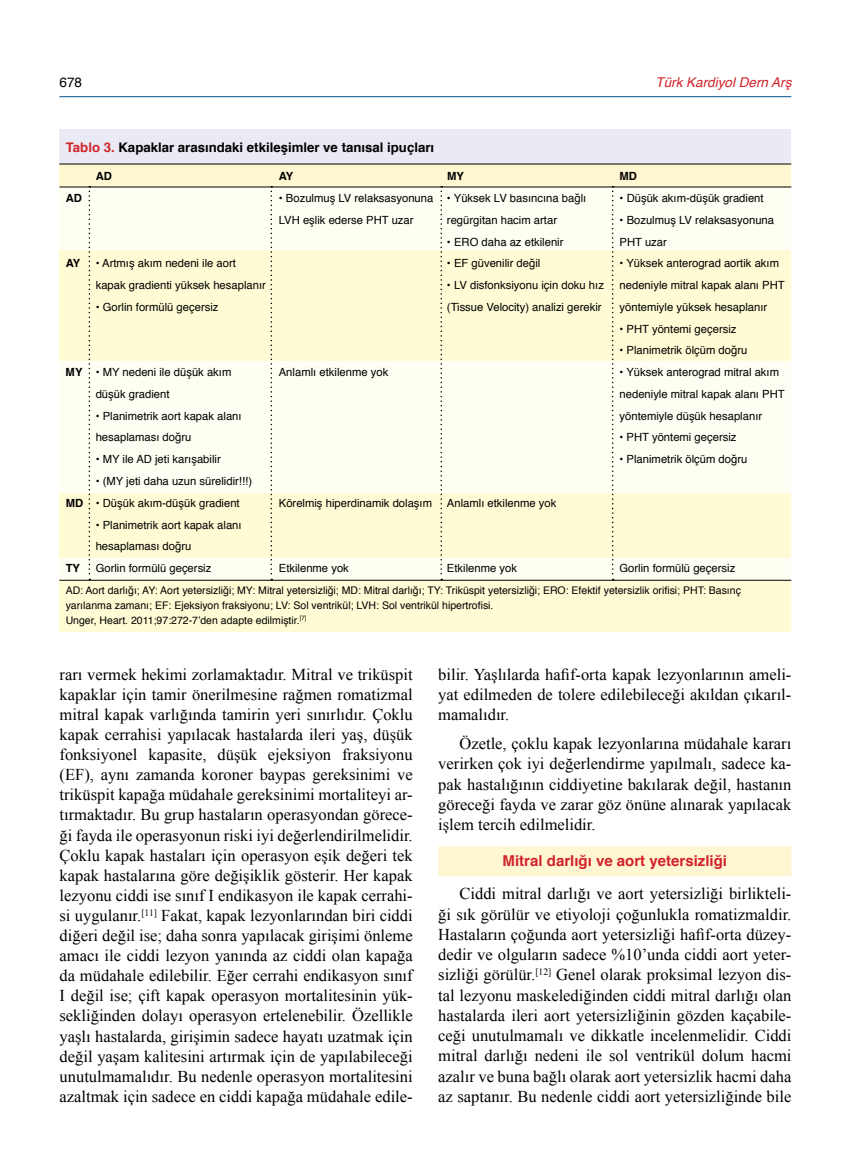
<style>
.page{position:relative;width:851px;height:1170px;background:#fff}
.page>*{position:absolute;margin:0;border:0;box-sizing:border-box;transform-origin:0 0}
.t1{font:16.5px/20.1px "Times New Roman";color:#000;text-align:justify}
.t2{font:700 15px "Helvetica";color:#d2232a}
.t3{font:italic 13.5px "Helvetica";color:#d2232a}
.t4{font:13.5px "Helvetica";color:#000}
.t5{font:700 13.2px "Helvetica";color:#000}
.t6{font:11.25px/21.8px "Helvetica";color:#000}
.t7{font:700 11.25px "Helvetica";color:#000}
.t8{font:10.5px/15px "Helvetica";color:#000}
.s1{color:#d2232a}
.s2{font-weight:700}
</style>
<div class="page">
<hr style="left:59px;top:96px;width:732px;height:1px;background:#00508a">
<div style="left:438px;top:846px;width:353px;height:30px;background:#fff6d2"></div>
<div style="left:59px;top:130px;width:732px;height:34px;background:#e9eaf3"></div>
<div style="left:59px;top:187px;width:732px;height:395px;background:#fffef2"></div>
<div style="left:59px;top:164px;width:732px;height:23px;background:#fff6d2"></div>
<div style="left:59px;top:250px;width:732px;height:110px;background:#fffcd5"></div>
<div style="left:59px;top:493px;width:732px;height:64px;background:#fffcd5"></div>
<div style="left:59px;top:580px;width:732px;height:52px;background:#fffcd5"></div>
<hr style="left:59px;top:164px;width:732px;height:1px;background:#000">
<hr style="left:59px;top:187px;width:732px;height:1px;background:#000">
<hr style="left:59px;top:580px;width:732px;height:1px;background:#000">
<svg style="left:89px;top:186px;width:1px;height:394px"></svg>
<svg style="left:270px;top:186px;width:2px;height:394px"></svg>
<svg style="left:440px;top:186px;width:2px;height:394px"></svg>
<svg style="left:611px;top:186px;width:2px;height:394px"></svg>
<p class="t4" style="left:60px;top:73px;width:24px">678</p>
<p class="t3" style="left:655px;top:71px;width:137px">Türk Kardiyol Dern Arş</p>
<p class="t5" style="left:66px;top:138px;width:370px"><span class="s1">Tablo 3.</span> Kapaklar arasındaki etkileşimler ve tanısal ipuçları</p>
<p class="t7" style="left:96px;top:169px;width:18px">AD</p>
<p class="t7" style="left:279px;top:169px;width:16px">AY</p>
<p class="t7" style="left:447px;top:169px;width:18px">MY</p>
<p class="t7" style="left:619px;top:169px;width:19px">MD</p>
<p class="t7" style="left:66px;top:190px;width:18px">AD</p>
<p class="t6" style="left:279px;top:188px;width:309px">• Bozulmuş LV relaksasyonuna • Yüksek LV basıncına bağlı</p>
<p class="t6" style="left:619px;top:188px;width:145px">• Düşük akım-düşük gradient</p>
<p class="t6" style="left:279px;top:210px;width:136px">LVH eşlik ederse PHT uzar</p>
<p class="t6" style="left:447px;top:210px;width:112px">regürgitan hacim artar</p>
<p class="t6" style="left:619px;top:210px;width:156px">• Bozulmuş LV relaksasyonuna</p>
<p class="t6" style="left:447px;top:231px;width:118px">• ERO daha az etkilenir</p>
<p class="t6" style="left:619px;top:231px;width:49px">PHT uzar</p>
<p class="t7" style="left:66px;top:256px;width:16px">AY</p>
<p class="t6" style="left:96px;top:253px;width:142px">• Artmış akım nedeni ile aort</p>
<p class="t6" style="left:447px;top:253px;width:95px">• EF güvenilir değil</p>
<p class="t6" style="left:619px;top:253px;width:161px">• Yüksek anterograd aortik akım</p>
<p class="t6" style="left:96px;top:275px;width:172px">kapak gradienti yüksek hesaplanır</p>
<p class="t6" style="left:447px;top:275px;width:158px">• LV disfonksiyonu için doku hız</p>
<p class="t6" style="left:619px;top:275px;width:167px">nedeniyle mitral kapak alanı PHT</p>
<p class="t6" style="left:96px;top:297px;width:124px">• Gorlin formülü geçersiz</p>
<p class="t6" style="left:447px;top:297px;width:156px">(Tissue Velocity) analizi gerekir</p>
<p class="t6" style="left:619px;top:297px;width:149px">yöntemiyle yüksek hesaplanır</p>
<p class="t6" style="left:619px;top:318px;width:118px">• PHT yöntemi geçersiz</p>
<p class="t6" style="left:619px;top:340px;width:129px">• Planimetrik ölçüm doğru</p>
<p class="t6" style="left:66px;top:362px;width:167px"><span class="s2">MY</span> • MY nedeni ile düşük akım</p>
<p class="t6" style="left:279px;top:362px;width:111px">Anlamlı etkilenme yok</p>
<p class="t6" style="left:619px;top:362px;width:161px">• Yüksek anterograd mitral akım</p>
<p class="t6" style="left:96px;top:384px;width:75px">düşük gradient</p>
<p class="t6" style="left:619px;top:384px;width:167px">nedeniyle mitral kapak alanı PHT</p>
<p class="t6" style="left:96px;top:405px;width:147px">• Planimetrik aort kapak alanı</p>
<p class="t6" style="left:619px;top:405px;width:144px">yöntemiyle düşük hesaplanır</p>
<p class="t6" style="left:96px;top:427px;width:97px">hesaplaması doğru</p>
<p class="t6" style="left:619px;top:427px;width:118px">• PHT yöntemi geçersiz</p>
<p class="t6" style="left:96px;top:449px;width:127px">• MY ile AD jeti karışabilir</p>
<p class="t6" style="left:619px;top:449px;width:129px">• Planimetrik ölçüm doğru</p>
<p class="t6" style="left:66px;top:471px;width:188px;text-indent:30px">• (MY jeti daha uzun sürelidir!!!)<br><span class="s2">MD</span> • Düşük akım-düşük gradient</p>
<p class="t6" style="left:279px;top:492px;width:155px">Körelmiş hiperdinamik dolaşım</p>
<p class="t6" style="left:447px;top:492px;width:111px">Anlamlı etkilenme yok</p>
<p class="t6" style="left:96px;top:514px;width:147px">• Planimetrik aort kapak alanı hesaplaması doğru</p>
<p class="t7" style="left:66px;top:560px;width:16px">TY</p>
<p class="t6" style="left:96px;top:558px;width:117px">Gorlin formülü geçersiz</p>
<p class="t6" style="left:279px;top:558px;width:72px">Etkilenme yok</p>
<p class="t6" style="left:447px;top:558px;width:72px">Etkilenme yok</p>
<p class="t6" style="left:619px;top:558px;width:117px">Gorlin formülü geçersiz</p>
<p class="t8" style="left:66px;top:583px;width:676px">AD: Aort darlığı; AY: Aort yetersizliği; MY: Mitral yetersizliği; MD: Mitral darlığı; TY: Triküspit yetersizliği; ERO: Efektif yetersizlik orifisi; PHT: Basınç yarılanma zamanı; EF: Ejeksiyon fraksiyonu; LV: Sol ventrikül; LVH: Sol ventrikül hipertrofisi.<br>Unger, Heart. 2011;97:272-7’den adapte edilmiştir.<sup>[7]</sup></p>
<p class="t1" style="left:60px;top:664px;width:354px">rarı vermek hekimi zorlamaktadır. Mitral ve triküspit kapaklar için tamir önerilmesine rağmen romatizmal mitral kapak varlığında tamirin yeri sınırlıdır. Çoklu kapak cerrahisi yapılacak hastalarda ileri yaş, düşük fonksiyonel kapasite, düşük ejeksiyon fraksiyonu (EF), aynı zamanda koroner baypas gereksinimi ve triküspit kapağa müdahale gereksinimi mortaliteyi ar&shy;tırmaktadır. Bu grup hastaların operasyondan görece&shy;ği fayda ile operasyonun riski iyi değerlendirilmelidir.<br>Çoklu kapak hastaları için operasyon eşik değeri tek kapak hastalarına göre değişiklik gösterir. Her kapak lezyonu ciddi ise sınıf I endikasyon ile kapak cerrahi&shy;si uygulanır.<sup>[11]</sup> Fakat, kapak lezyonlarından biri ciddi diğeri değil ise; daha sonra yapılacak girişimi önleme amacı ile ciddi lezyon yanında az ciddi olan kapağa da müdahale edilebilir. Eğer cerrahi endikasyon sınıf I değil ise; çift kapak operasyon mortalitesinin yük&shy;sekliğinden dolayı operasyon ertelenebilir. Özellikle yaşlı hastalarda, girişimin sadece hayatı uzatmak için değil yaşam kalitesini artırmak için de yapılabileceği unutulmamalıdır. Bu nedenle operasyon mortalitesini azaltmak için sadece en ciddi kapağa müdahale edile-</p>
<p class="t1" style="left:438px;top:664px;width:354px">bilir. Yaşlılarda hafif-orta kapak lezyonlarının ameli&shy;yat edilmeden de tolere edilebileceği akıldan çıkarıl&shy;mamalıdır.</p>
<p class="t1" style="left:438px;top:733px;width:354px;text-indent:21px">Özetle, çoklu kapak lezyonlarına müdahale kararı verirken çok iyi değerlendirme yapılmalı, sadece ka&shy;pak hastalığının ciddiyetine bakılarak değil, hastanın göreceği fayda ve zarar göz önüne alınarak yapılacak işlem tercih edilmelidir.</p>
<p class="t2" style="left:502px;top:850px;width:226px">Mitral darlığı ve aort yetersizliği</p>
<p class="t1" style="left:438px;top:883px;width:354px;text-indent:21px">Ciddi mitral darlığı ve aort yetersizliği birlikteli&shy;ği sık görülür ve etiyoloji çoğunlukla romatizmaldir.<br>Hastaların çoğunda aort yetersizliği hafif-orta düzey&shy;dedir ve olguların sadece %10’unda ciddi aort yeter&shy;sizliği görülür.<sup>[12]</sup> Genel olarak proksimal lezyon dis&shy;tal lezyonu maskelediğinden ciddi mitral darlığı olan hastalarda ileri aort yetersizliğinin gözden kaçabile&shy;ceği unutulmamalı ve dikkatle incelenmelidir. Ciddi mitral darlığı nedeni ile sol ventrikül dolum hacmi azalır ve buna bağlı olarak aort yetersizlik hacmi daha az saptanır. Bu nedenle ciddi aort yetersizliğinde bile</p>
</div>
